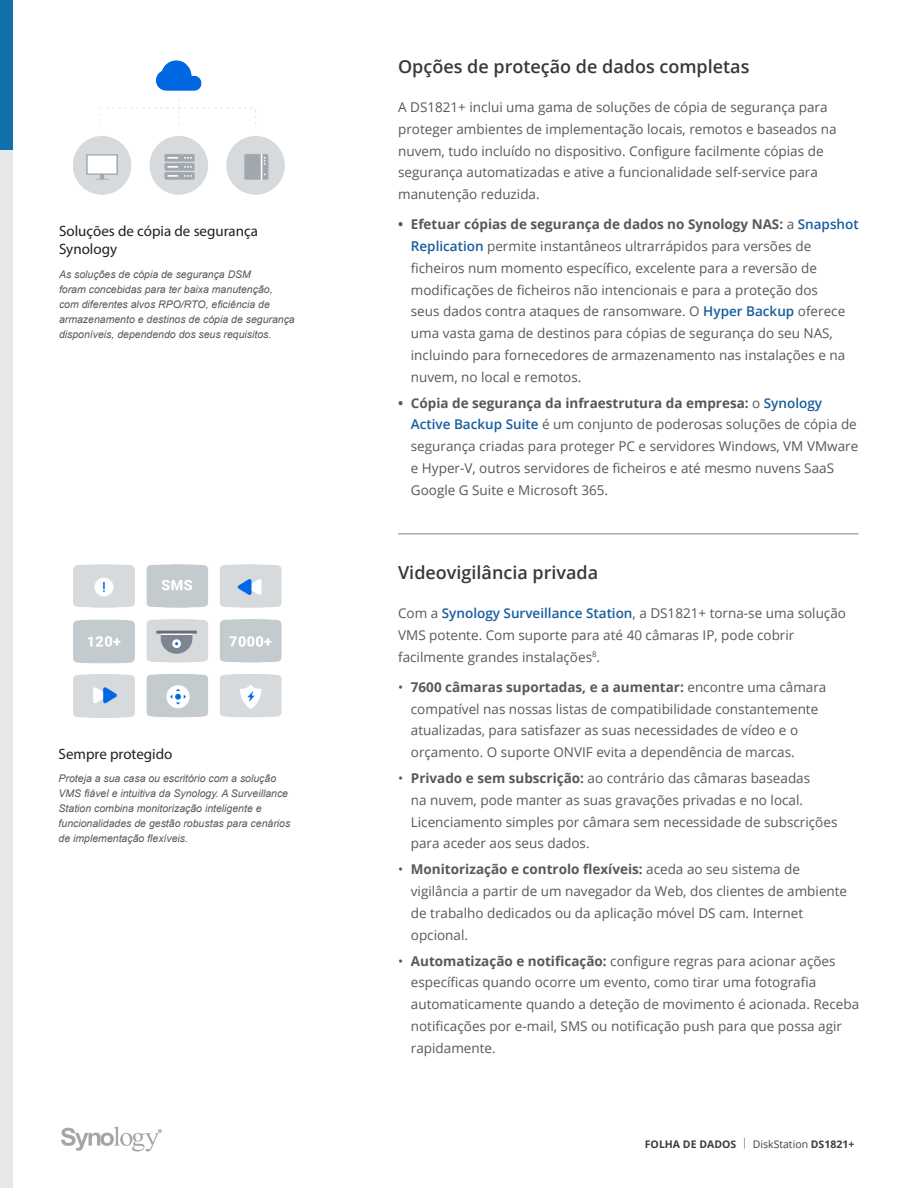
<style>
.page{position:relative;width:918px;height:1188px;background:#fff}
.page>*{position:absolute;margin:0;border:0;box-sizing:border-box;transform-origin:0 0}
.Chapter_Title{font:600 18px "Open Sans";color:#383839}
.Graphic_Title{font:15px/18px "Myriad Pro";color:#231f20}
.Chapter_Title-2{font:13.5px/21.8px "Open Sans";color:#57585a}
.Body_Content{font:13.5px/21.8px "Open Sans";color:#57585a}
.Graphic_Text{font:italic 10.5px/15px "Arial";color:#57585a}
.t1{font:700 10.5px "Open Sans";color:#3e3e3f}
.s1{font-weight:700}
.s2{font-weight:600;color:#175d9e}
.s3{font-weight:300}
.s4{font-weight:400}
</style>
<div class="page">
<div style="left:0;top:0;width:13px;height:150px;background:#1470aa"></div>
<svg style="left:61px;top:1126px;width:101px;height:26px"></svg>
<hr style="left:398px;top:534px;width:460px;height:1px;background:#808285">
<div style="left:0;top:150px;width:13px;height:1038px;background:#e6e7e9"></div>
<img style="left:73px;top:60px;width:212px;height:135px">
<img style="left:73px;top:564px;width:209px;height:154px">
<p class="Graphic_Title" style="left:59px;top:222px;width:201px">Soluções de cópia de segurança<br>Synology</p>
<p class="Graphic_Text" style="left:59px;top:266px;width:237px">As soluções de cópia de segurança DSM<br>foram concebidas para ter baixa manutenção, com diferentes alvos RPO/RTO, eficiência de armazenamento e destinos de cópia de segurança disponíveis, dependendo dos seus requisitos.</p>
<p class="Graphic_Title" style="left:59px;top:745px;width:115px">Sempre protegido</p>
<p class="Graphic_Text" style="left:59px;top:771px;width:233px">Proteja a sua casa ou escritório com a solução VMS fiável e intuitiva da Synology. A Surveillance Station combina monitorização inteligente e funcionalidades de gestão robustas para cenários de implementação flexíveis.</p>
<p class="Chapter_Title" style="left:398px;top:54px;width:353px">Opções de proteção de dados completas</p>
<p class="Chapter_Title-2" style="left:398px;top:96px;width:440px">A DS1821+ inclui uma gama de soluções de cópia de segurança para proteger ambientes de implementação locais, remotos e baseados na nuvem, tudo incluído no dispositivo. Configure facilmente cópias de segurança automatizadas e ative a funcionalidade self-service para manutenção reduzida.</p>
<p class="Chapter_Title-2" style="left:411px;top:213px;width:449px;text-indent:-13px"><span class="s1">• Efetuar cópias de segurança de dados no Synology NAS:</span> a <span class="s2">Snapshot Replication</span> permite instantâneos ultrarrápidos para versões de ficheiros num momento específico, excelente para a reversão de modificações de ficheiros não intencionais e para a proteção dos<br>seus dados contra ataques de ransomware. O <span class="s2">Hyper Backup</span> oferece uma vasta gama de destinos para cópias de segurança do seu NAS, incluindo para fornecedores de armazenamento nas instalações e na nuvem, no local e remotos.</p>
<p class="Chapter_Title-2" style="left:411px;top:391px;width:449px;text-indent:-13px"><span class="s1">• Cópia de segurança da infraestrutura da empresa:</span> o <span class="s2">Synology Active Backup Suite</span> é um conjunto de poderosas soluções de cópia de segurança criadas para proteger PC e servidores Windows, VM VMware e Hyper-V, outros servidores de ficheiros e até mesmo nuvens SaaS Google G Suite e Microsoft 365.</p>
<p class="Chapter_Title" style="left:398px;top:560px;width:202px">Videovigilância privada</p>
<p class="Body_Content" style="left:398px;top:602px;width:449px">Com a <span class="s2">Synology Surveillance Station</span>, a DS1821+ torna-se uma solução<br>VMS potente. Com suporte para até 40 câmaras IP, pode cobrir facilmente grandes instalações<sup>8</sup>.</p>
<p class="Chapter_Title-2" style="left:411px;top:676px;width:417px;text-indent:-13px">• <span class="s1">7600 câmaras suportadas, e a aumentar:</span> encontre uma câmara compatível nas nossas listas de compatibilidade constantemente atualizadas, para satisfazer as suas necessidades de vídeo e o orçamento. O suporte ONVIF evita a dependência de marcas.</p>
<p class="Chapter_Title-2" style="left:411px;top:767px;width:428px;text-indent:-13px">• <span class="s1">Privado e sem subscrição:</span> ao contrário das câmaras baseadas<br>na nuvem, pode manter as suas gravações privadas e no local.<br>Licenciamento simples por câmara sem necessidade de subscrições para aceder aos seus dados.</p>
<p class="Chapter_Title-2" style="left:411px;top:858px;width:438px;text-indent:-13px">• <span class="s1">Monitorização e controlo flexíveis:</span> aceda ao seu sistema de vigilância a partir de um navegador da Web, dos clientes de ambiente de trabalho dedicados ou da aplicação móvel DS cam. Internet opcional.</p>
<p class="Chapter_Title-2" style="left:411px;top:949px;width:450px;text-indent:-13px">• <span class="s1">Automatização e notificação:</span> configure regras para acionar ações específicas quando ocorre um evento, como tirar uma fotografia automaticamente quando a deteção de movimento é acionada. Receba notificações por e-mail, SMS ou notificação push para que possa agir rapidamente.</p>
<p class="t1" style="left:645px;top:1136px;width:211px">FOLHA DE DADOS <span class="s3">|</span> <span class="s4">DiskStation</span> DS1821+</p>
</div>
